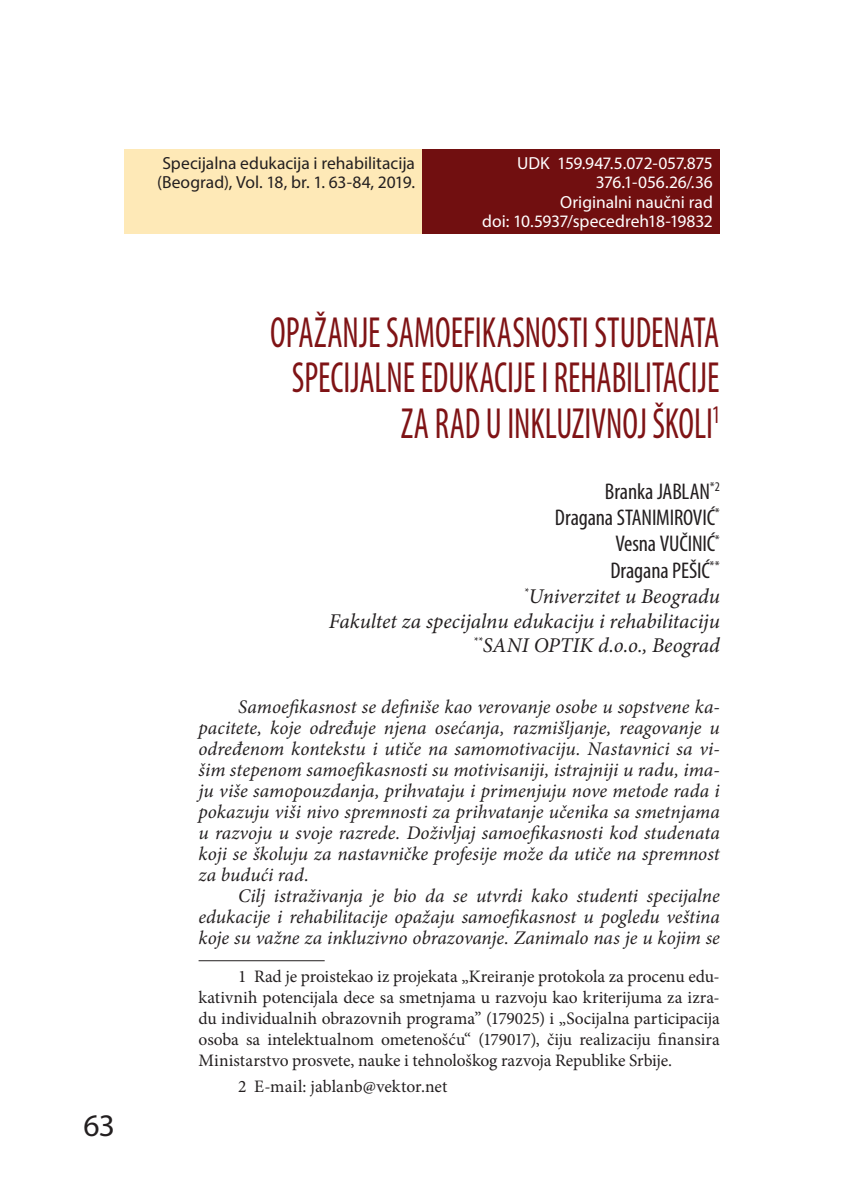
<style>
.page{position:relative;width:844px;height:1191px;background:#fff}
.page>*{position:absolute;margin:0;border:0;box-sizing:border-box;transform-origin:0 0}
.t1{font:condensed 43.75px/45.5px "Myriad Pro";color:#7f1315;text-align:right;scale:.8 1}
.t2{font:31.5px "Myriad Pro";color:#231f20}
.t3{font:condensed 22.75px/26.2px "Myriad Pro";letter-spacing:-.01em;color:#231f20;text-align:right}
.t4{font:italic 21px/24.5px "Minion Pro";color:#231f20;text-align:right}
.t5{font:italic 19.25px/21px "Minion Pro";color:#231f20;text-align:justify}
.t6{font:17.5px/21px "Minion Pro";letter-spacing:-.005em;color:#231f20;text-align:justify}
.t7{font:17.5px/19.2px "Myriad Pro";letter-spacing:-.005em;color:#fff;text-align:right}
.t8{font:17.5px/19.2px "Myriad Pro";color:#231f20}
</style>
<div class="page">
<div style="left:124px;top:149px;width:298px;height:85px;background:#fee9b7"></div>
<div style="left:422px;top:149px;width:297px;height:85px;background:#710f10"></div>
<hr style="left:198px;top:960px;width:126px;height:1px;background:#231f20">
<h2 class="t2" style="left:83px;top:1106px;width:33px">63</h2>
<p class="t8" style="left:157px;top:153px;width:259px">Specijalna edukacija i rehabilitacija (Beograd), Vol. 18, br. 1. 63-84, 2019.</p>
<p class="t7" style="left:482px;top:153px;width:232px">UDK 159.947.5.072-057.875<br>376.1-056.26/.36<br>Originalni naučni rad<br>doi: 10.5937/specedreh18-19832</p>
<h1 class="t1" style="left:270px;top:309px;width:563px">OPAŽANJE SAMOEFIKASNOSTI STUDENATA<br>SPECIJALNE EDUKACIJE I REHABILITACIJE<br>ZA RAD U INKLUZIVNOJ ŠKOLI<sup>1</sup></h1>
<p class="t3" style="left:555px;top:478px;width:166px">Branka JABLAN<sup>*2<br></sup>Dragana STANIMIROVIĆ<sup>*<br></sup>Vesna VUČINIĆ<sup>*<br></sup>Dragana PEŠIĆ<sup>**</sup></p>
<p class="t4" style="left:329px;top:584px;width:392px"><sup>*</sup>Univerzitet u Beogradu<br>Fakultet za specijalnu edukaciju i rehabilitaciju <sup>**</sup>SANI OPTIK d.o.o., Beograd</p>
<p class="t5" style="left:198px;top:696px;width:522px;text-indent:40px">Samoefikasnost se definiše kao verovanje osobe u sopstvene ka&shy;pacitete, koje određuje njena osećanja, razmišljanje, reagovanje u određenom kontekstu i utiče na samomotivaciju. Nastavnici sa vi&shy;šim stepenom samoefikasnosti su motivisaniji, istrajniji u radu, ima&shy;ju više samopouzdanja, prihvataju i primenjuju nove metode rada i pokazuju viši nivo spremnosti za prihvatanje učenika sa smetnjama u razvoju u svoje razrede. Doživljaj samoefikasnosti kod studenata koji se školuju za nastavničke profesije može da utiče na spremnost za budući rad.</p>
<p class="t5" style="left:198px;top:885px;width:522px;text-indent:40px">Cilj istraživanja je bio da se utvrdi kako studenti specijalne edukacije i rehabilitacije opažaju samoefikasnost u pogledu veština koje su važne za inkluzivno obrazovanje. Zanimalo nas je u kojim se</p>
<p class="t6" style="left:198px;top:965px;width:522px;text-indent:40px">1 Rad je proistekao iz projekata „Kreiranje protokola za procenu edu&shy;kativnih potencijala dece sa smetnjama u razvoju kao kriterijuma za izra&shy;du individualnih obrazovnih programa” (179025) i „Socijalna participacija osoba sa intelektualnom ometenošću“ (179017), čiju realizaciju finansira Ministarstvo prosvete, nauke i tehnološkog razvoja Republike Srbije.</p>
<p class="t6" style="left:238px;top:1075px;width:211px">2 E-mail: jablanb@vektor.net</p>
</div>
